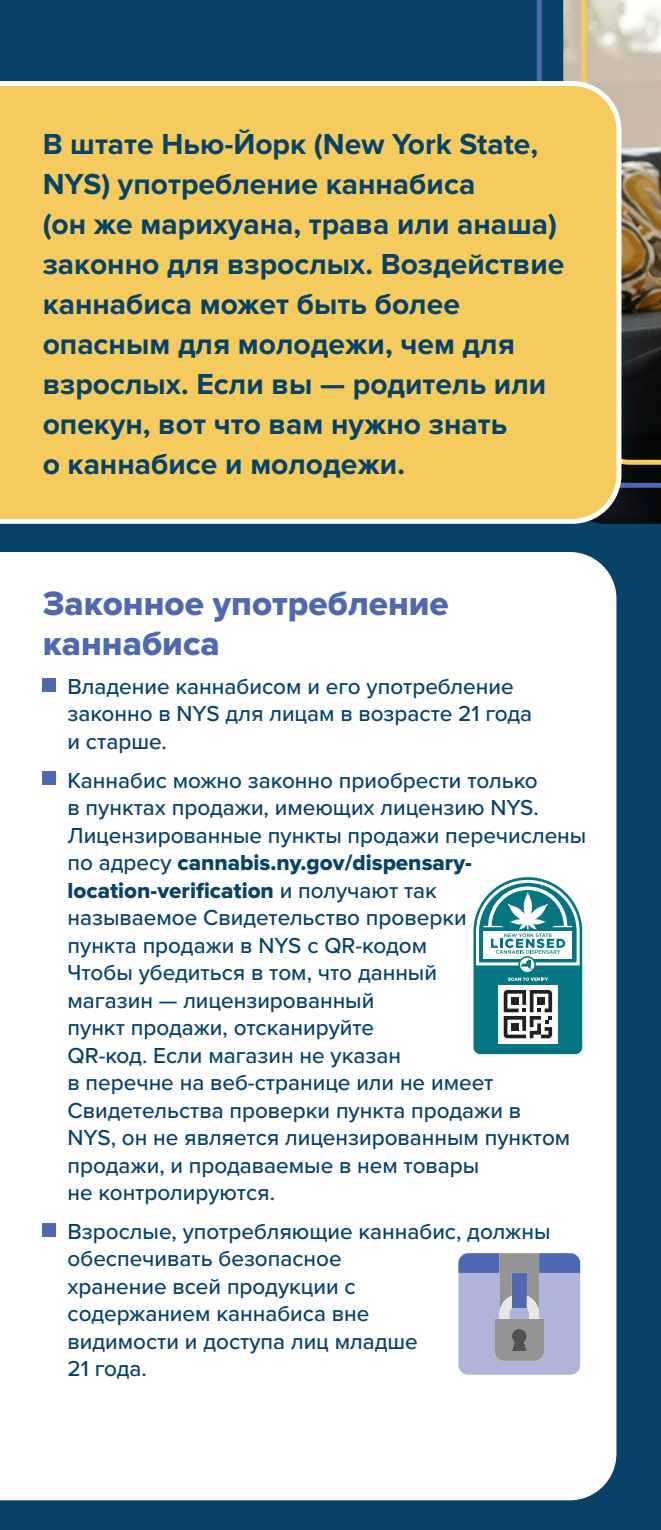
<style>
.page{position:relative;width:661px;height:1530px;background:#fff}
.page>*{position:absolute;margin:0;border:0;box-sizing:border-box;transform-origin:0 0}
.t1{font:35px/40px "Proxima Nova Extrabld";color:#4e68b1}
.t2{font:700 30px/40px "Proxima Nova";color:#074368}
.t3{font:500 22.5px/27.5px "Proxima Nova";color:#074368}
.s1{font-family:"Proxima Nova Extrabld";font-weight:400}
</style>
<div class="page">
<div style="left:0;top:0;width:660px;height:1530px;background:#074368"></div>
<img style="left:621px;top:488px;width:39px;height:36px">
<div style="left:0;top:552px;width:616px;height:948px;background:#fff"></div>
<div style="left:43px;top:678px;width:13px;height:13px;background:#4e68b1"></div>
<div style="left:43px;top:772px;width:13px;height:13px;background:#4e68b1"></div>
<div style="left:43px;top:1223px;width:13px;height:13px;background:#4e68b1"></div>
<svg style="left:536px;top:0;width:124px;height:488px;background:#837f72"></svg>
<div style="left:0;top:81px;width:621px;height:443px;background:#f6cb5e"></div>
<svg style="left:458px;top:1253px;width:121px;height:122px;background:#9ca3c3"></svg>
<svg style="left:473px;top:877px;width:108px;height:177px;background:#6fa9af"></svg>
<p class="t2" style="left:43px;top:125px;width:522px">В штате Нью-Йорк (New York State,<br>NYS) употребление каннабиса<br>(он же марихуана, трава или анаша) законно для взрослых. Воздействие каннабиса может быть более опасным для молодежи, чем для взрослых. Если вы — родитель или опекун, вот что вам нужно знать<br>о каннабисе и молодежи.</p>
<p class="t1" style="left:43px;top:584px;width:407px">Законное употребление каннабиса</p>
<p class="t3" style="left:67px;top:672px;width:466px">Владение каннабисом и его употребление законно в NYS для лицам в возрасте 21 года и старше.</p>
<p class="t3" style="left:67px;top:765px;width:520px">Каннабис можно законно приобрести только<br>в пунктах продажи, имеющих лицензию NYS.<br>Лицензированные пункты продажи перечислены по адресу <span class="s1">cannabis.ny.gov/dispensary&shy;location-verification</span> и получают так<br>называемое Свидетельство проверки<br>пункта продажи в NYS с QR-кодом<br>Чтобы убедиться в том, что данный<br>магазин — лицензированный<br>пункт продажи, отсканируйте<br>QR-код. Если магазин не указан<br>в перечне на веб-странице или не имеет Свидетельства проверки пункта продажи в<br>NYS, он не является лицензированным пунктом продажи, и продаваемые в нем товары<br>не контролируются.</p>
<p class="t3" style="left:67px;top:1217px;width:484px">Взрослые, употребляющие каннабис, должны обеспечивать безопасное<br>хранение всей продукции с<br>содержанием каннабиса вне<br>видимости и доступа лиц младше<br>21 года.</p>
</div>
